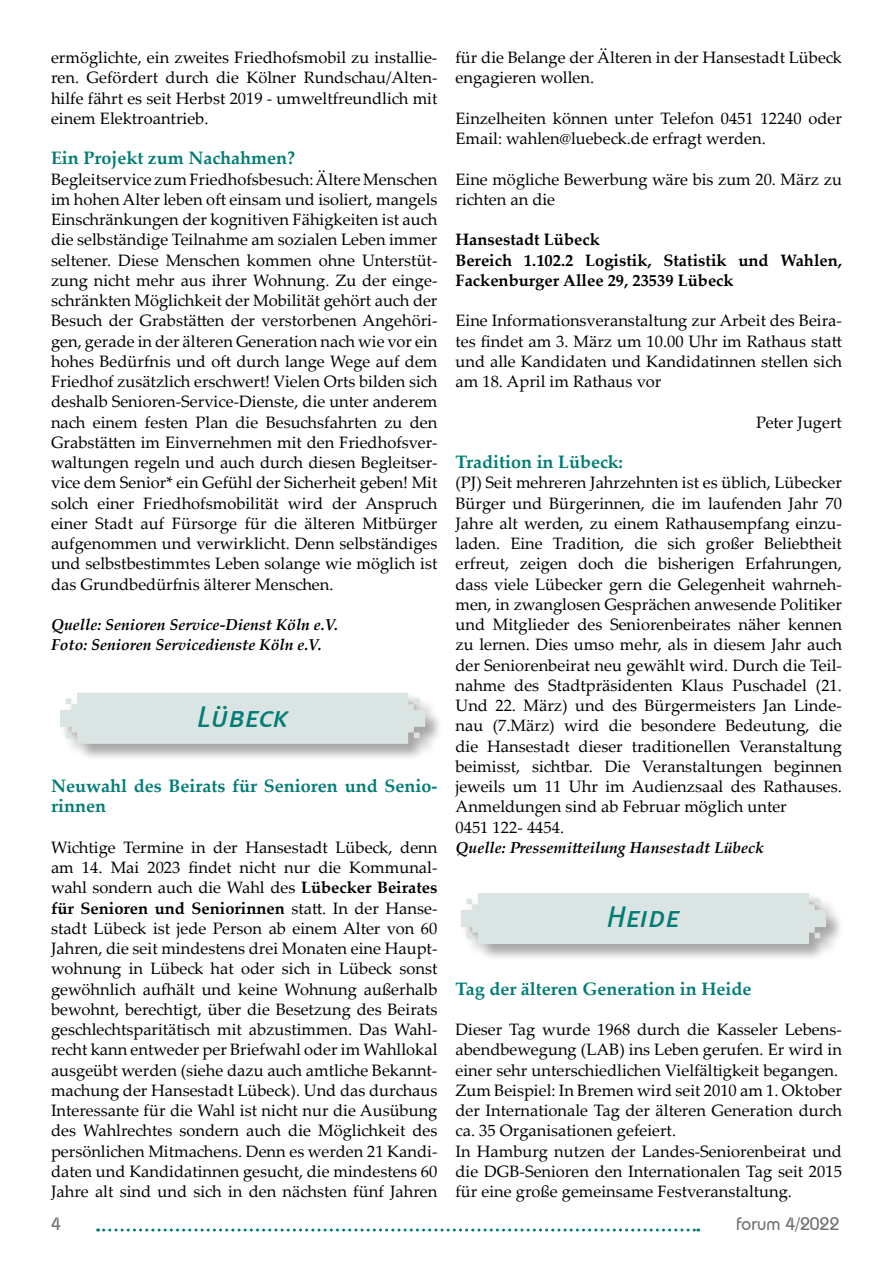
<style>
.page{position:relative;width:893px;height:1263px;background:#fff}
.page>*{position:absolute;margin:0;border:0;box-sizing:border-box;transform-origin:0 0}
.t1{font:30px "Meta Book Italic Caps";color:#007d75}
.t2{font:700 18px/20.2px "Palatino Linotype";color:#007d75}
.t3{font:500 18px "Bauhaus IT Cby BT";color:#706f6f}
.t4{font:16.5px/20.2px "Palatino Linotype";color:#000}
.t5{font:700 16.5px/20.2px "Palatino Linotype";color:#000}
.t6{font:italic 700 15.75px/20.2px "Palatino Linotype";color:#000}
.s1{font-weight:700}
</style>
<div class="page">
<svg style="left:98px;top:1228px;width:601px;height:3px"></svg>
<div style="left:60px;top:692px;width:383px;height:69px;background:#000;opacity:.35"></div>
<div style="left:60px;top:693px;width:365px;height:51px;background:#dae4e2"></div>
<div style="left:460px;top:892px;width:384px;height:70px;background:#000;opacity:.35"></div>
<div style="left:461px;top:893px;width:365px;height:51px;background:#dae4e2"></div>
<p class="t4" style="left:51px;top:47px;width:388px;text-align:justify">ermöglichte, ein zweites Friedhofsmobil zu installie&shy;ren. Gefördert durch die Kölner Rundschau/Alten&shy;hilfe fährt es seit Herbst 2019 - umweltfreundlich mit einem Elektroantrieb.</p>
<p class="t2" style="left:51px;top:147px;width:246px">Ein Projekt zum Nachahmen?</p>
<p class="t4" style="left:51px;top:168px;width:388px;text-align:justify">Begleitservice zum Friedhofsbesuch: Ältere Menschen im hohen Alter leben oft einsam und isoliert, mangels Einschränkungen der kognitiven Fähigkeiten ist auch die selbständige Teilnahme am sozialen Leben immer seltener. Diese Menschen kommen ohne Unterstüt&shy;zung nicht mehr aus ihrer Wohnung. Zu der einge&shy;schränkten Möglichkeit der Mobilität gehört auch der Besuch der Grabstätten der verstorbenen Angehöri&shy;gen, gerade in der älteren Generation nach wie vor ein hohes Bedürfnis und oft durch lange Wege auf dem Friedhof zusätzlich erschwert! Vielen Orts bilden sich deshalb Senioren-Service-Dienste, die unter anderem nach einem festen Plan die Besuchsfahrten zu den Grabstätten im Einvernehmen mit den Friedhofsver&shy;waltungen regeln und auch durch diesen Begleitser&shy;vice dem Senior* ein Gefühl der Sicherheit geben! Mit solch einer Friedhofsmobilität wird der Anspruch einer Stadt auf Fürsorge für die älteren Mitbürger aufgenommen und verwirklicht. Denn selbständiges und selbstbestimmtes Leben solange wie möglich ist das Grundbedürfnis älterer Menschen.</p>
<p class="t6" style="left:51px;top:614px;width:289px">Quelle: Senioren Service-Dienst Köln e.V.<br>Foto: Senioren Servicedienste Köln e.V.</p>
<h1 class="t1" style="left:197px;top:699px;width:92px">Lübeck</h1>
<p class="t2" style="left:51px;top:775px;width:388px">Neuwahl des Beirats für Senioren und Senio&shy;rinnen</p>
<p class="t4" style="left:51px;top:836px;width:388px;text-align:justify">Wichtige Termine in der Hansestadt Lübeck, denn am 14. Mai 2023 findet nicht nur die Kommunal&shy;wahl sondern auch die Wahl des <span class="s1">Lübecker Beirates für Senioren und Seniorinnen</span> statt. In der Hanse&shy;stadt Lübeck ist jede Person ab einem Alter von 60<br>Jahren, die seit mindestens drei Monaten eine Haupt&shy;wohnung in Lübeck hat oder sich in Lübeck sonst gewöhnlich aufhält und keine Wohnung außerhalb bewohnt, berechtigt, über die Besetzung des Beirats geschlechtsparitätisch mit abzustimmen. Das Wahl&shy;recht kann entweder per Briefwahl oder im Wahllokal ausgeübt werden (siehe dazu auch amtliche Bekannt&shy;machung der Hansestadt Lübeck). Und das durchaus Interessante für die Wahl ist nicht nur die Ausübung des Wahlrechtes sondern auch die Möglichkeit des persönlichen Mitmachens. Denn es werden 21 Kandi&shy;daten und Kandidatinnen gesucht, die mindestens 60<br>Jahre alt sind und sich in den nächsten fünf Jahren</p>
<p class="t4" style="left:455px;top:47px;width:388px">für die Belange der Älteren in der Hansestadt Lübeck engagieren wollen.</p>
<p class="t4" style="left:455px;top:107px;width:388px">Einzelheiten können unter Telefon 0451 12240 oder<br>Email: wahlen@luebeck.de erfragt werden.</p>
<p class="t4" style="left:455px;top:168px;width:388px">Eine mögliche Bewerbung wäre bis zum 20. März zu richten an die</p>
<p class="t5" style="left:455px;top:229px;width:388px">Hansestadt Lübeck<br>Bereich 1.102.2 Logistik, Statistik und Wahlen,<br>Fackenburger Allee 29, 23539 Lübeck</p>
<p class="t4" style="left:455px;top:310px;width:388px;text-align:justify">Eine Informationsveranstaltung zur Arbeit des Beira&shy;tes findet am 3. März um 10.00 Uhr im Rathaus statt und alle Kandidaten und Kandidatinnen stellen sich am 18. April im Rathaus vor</p>
<p class="t4" style="left:756px;top:411px;width:87px">Peter Jugert</p>
<p class="t2" style="left:455px;top:451px;width:169px">Tradition in Lübeck:</p>
<p class="t4" style="left:455px;top:472px;width:388px">(PJ) Seit mehreren Jahrzehnten ist es üblich, Lübecker Bürger und Bürgerinnen, die im laufenden Jahr 70<br>Jahre alt werden, zu einem Rathausempfang einzu&shy;laden. Eine Tradition, die sich großer Beliebtheit erfreut, zeigen doch die bisherigen Erfahrungen, dass viele Lübecker gern die Gelegenheit wahrneh&shy;men, in zwanglosen Gesprächen anwesende Politiker und Mitglieder des Seniorenbeirates näher kennen zu lernen. Dies umso mehr, als in diesem Jahr auch der Seniorenbeirat neu gewählt wird. Durch die Teil&shy;nahme des Stadtpräsidenten Klaus Puschadel (21.<br>Und 22. März) und des Bürgermeisters Jan Linde&shy;nau (7.März) wird die besondere Bedeutung, die die Hansestadt dieser traditionellen Veranstaltung beimisst, sichtbar. Die Veranstaltungen beginnen jeweils um 11 Uhr im Audienzsaal des Rathauses.<br>Anmeldungen sind ab Februar möglich unter<br>0451 122- 4454.</p>
<p class="t6" style="left:455px;top:837px;width:310px">Quelle: Pressemitteilung Hansestadt Lübeck</p>
<h1 class="t1" style="left:607px;top:899px;width:74px">Heide</h1>
<p class="t2" style="left:455px;top:978px;width:297px">Tag der älteren Generation in Heide</p>
<p class="t4" style="left:455px;top:1019px;width:388px">Dieser Tag wurde 1968 durch die Kasseler Lebens&shy;abendbewegung (LAB) ins Leben gerufen. Er wird in einer sehr unterschiedlichen Vielfältigkeit begangen.<br>Zum Beispiel: In Bremen wird seit 2010 am 1. Oktober der Internationale Tag der älteren Generation durch ca. 35 Organisationen gefeiert.<br>In Hamburg nutzen der Landes-Seniorenbeirat und die DGB-Senioren den Internationalen Tag seit 2015 für eine große gemeinsame Festveranstaltung.</p>
<p class="t3" style="left:51px;top:1213px;width:11px">4</p>
<p class="t3" style="left:736px;top:1212px;width:105px">forum 4/2022</p>
</div>
